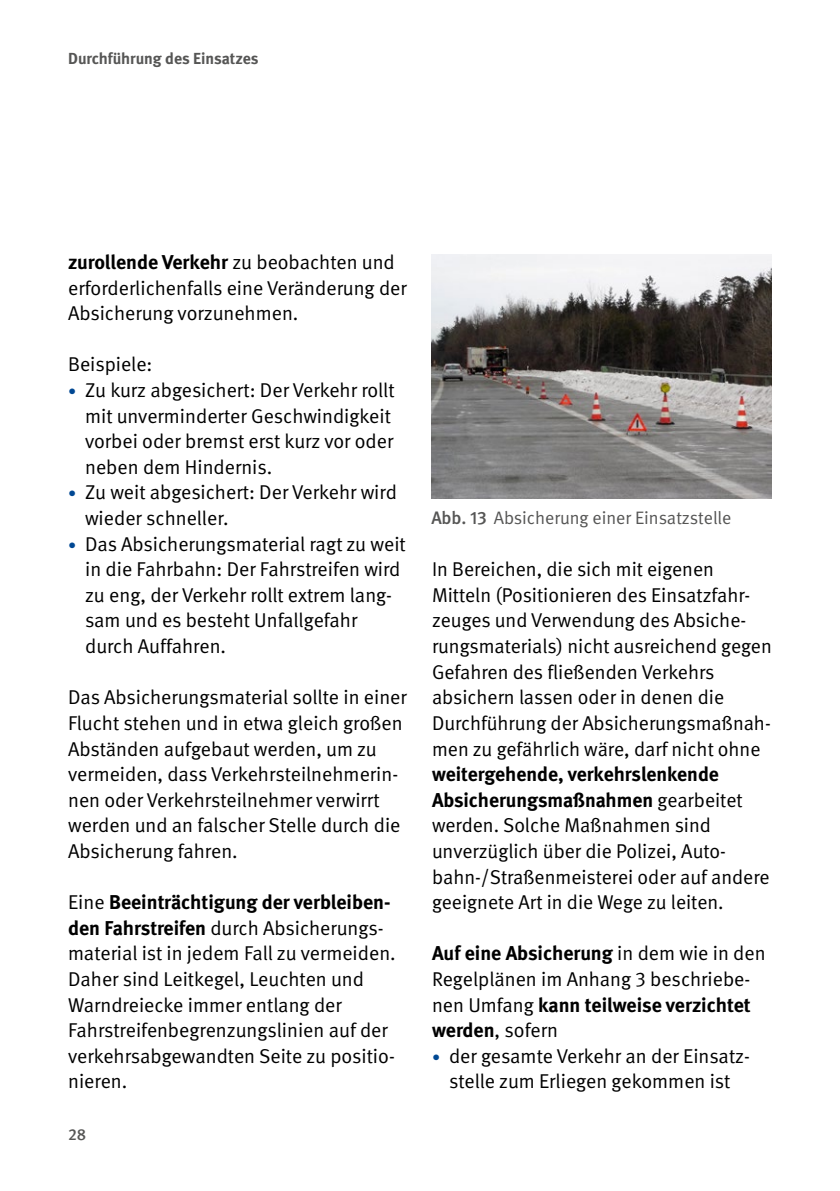
<style>
.page{position:relative;width:840px;height:1191px;background:#fff}
.page>*{position:absolute;margin:0;border:0;box-sizing:border-box;transform-origin:0 0}
.Fließtext_FT{font:20px/25.6px "DGUV Meta";color:#000}
.t1{font:18px "DGUV Meta";color:#565655}
.t2{font:700 16px "DGUV Meta";color:#565655}
.t3{font:500 16px "DGUV Meta";color:#565655}
.s1{font-weight:700}
.s2{font-size:16px;color:#004893}
.s3{font-weight:500}
</style>
<div class="page">
<img style="left:431px;top:255px;width:340px;height:243px">
<p class="t2" style="left:68px;top:49px;width:192px">Durchführung des Einsatzes</p>
<p class="Fließtext_FT" style="left:68px;top:250px;width:340px"><span class="s1">zurollende Verkehr</span> zu beobachten und erforderlichenfalls eine Veränderung der<br>Absicherung vorzunehmen.</p>
<p class="Fließtext_FT" style="left:68px;top:352px;width:86px">Beispiele:</p>
<p class="Fließtext_FT" style="left:85px;top:378px;width:311px;text-indent:-17px"><span class="s2">•</span> Zu kurz abgesichert: Der Verkehr rollt mit unverminderter Geschwindigkeit vorbei oder bremst erst kurz vor oder neben dem Hindernis.</p>
<p class="Fließtext_FT" style="left:85px;top:480px;width:313px;text-indent:-17px"><span class="s2">•</span> Zu weit abgesichert: Der Verkehr wird wieder schneller.</p>
<p class="Fließtext_FT" style="left:85px;top:531px;width:322px;text-indent:-17px"><span class="s2">•</span> Das Absicherungsmaterial ragt zu weit in die Fahrbahn: Der Fahrstreifen wird zu eng, der Verkehr rollt extrem lang&shy;sam und es besteht Unfallgefahr durch Auffahren.</p>
<p class="Fließtext_FT" style="left:68px;top:685px;width:340px">Das Absicherungsmaterial sollte in einer Flucht stehen und in etwa gleich großen Abständen aufgebaut werden, um zu vermeiden, dass Verkehrsteilnehmerin&shy;nen oder Verkehrsteilnehmer verwirrt werden und an falscher Stelle durch die Absicherung fahren.</p>
<p class="Fließtext_FT" style="left:68px;top:890px;width:329px">Eine <span class="s1">Beeinträchtigung der verbleiben&shy;den Fahrstreifen</span> durch Absicherungs&shy;material ist in jedem Fall zu vermeiden.<br>Daher sind Leitkegel, Leuchten und Warndreiecke immer entlang der Fahrstreifenbegrenzungslinien auf der verkehrsabgewandten Seite zu positio&shy;nieren.</p>
<p class="t3" style="left:68px;top:1124px;width:20px">28</p>
<p class="t1" style="left:431px;top:507px;width:301px"><span class="s3">Abb. 13</span> Absicherung einer Einsatzstelle</p>
<p class="Fließtext_FT" style="left:432px;top:557px;width:341px">In Bereichen, die sich mit eigenen Mitteln (Positionieren des Einsatzfahr&shy;zeuges und Verwendung des Absiche&shy;rungsmaterials) nicht ausreichend gegen Gefahren des fließenden Verkehrs absichern lassen oder in denen die Durchführung der Absicherungsmaßnah&shy;men zu gefährlich wäre, darf nicht ohne <span class="s1">weitergehende, verkehrslenkende Absicherungsmaßnahmen</span> gearbeitet werden. Solche Maßnahmen sind unverzüglich über die Polizei, Auto&shy;bahn-/Straßenmeisterei oder auf andere geeignete Art in die Wege zu leiten.</p>
<p class="Fließtext_FT" style="left:432px;top:941px;width:335px"><span class="s1">Auf eine Absicherung</span> in dem wie in den<br>Regelplänen im Anhang 3 beschriebe&shy;nen Umfang <span class="s1">kann teilweise verzichtet werden</span>, sofern</p>
<p class="Fließtext_FT" style="left:432px;top:1043px;width:319px;text-align:center"><span class="s2">•</span> der gesamte Verkehr an der Einsatz&shy;stelle zum Erliegen gekommen ist</p>
</div>
